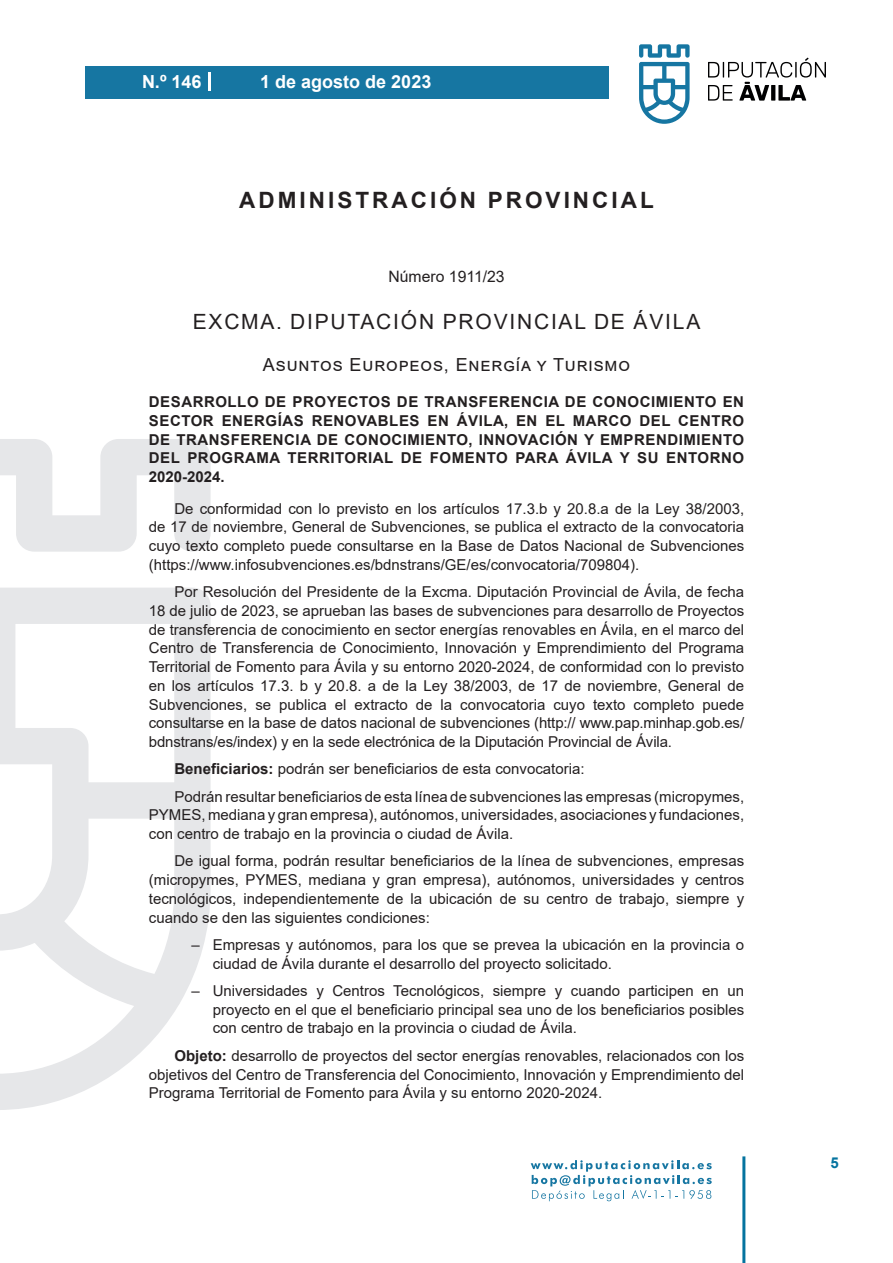
<style>
.page{position:relative;width:893px;height:1263px;background:#fff}
.page>*{position:absolute;margin:0;border:0;box-sizing:border-box;transform-origin:0 0}
.h1__secion{font:700 22.5px "Arial";letter-spacing:.135em;color:#231f20}
.h2__organismo{font:21px "Arial";letter-spacing:.085em;color:#231f20}
.h3__suborganismo{font:18px "Arial";letter-spacing:.05em;color:#231f20}
.t1{font:700 18px "Arial";color:#fff}
.numero{font:15.75px "Arial";color:#231f20}
.texto_normal{font:15px/18.8px "Arial";color:#231f20;text-align:justify}
.entradilla{font:700 15px/18.8px "Arial";letter-spacing:.035em;color:#231f20;text-align:justify}
.t2{font:700 15px "Arial";color:#04739f}
.s1{font-weight:700}
</style>
<div class="page">
<svg style="left:531px;top:1160px;width:181px;height:41px"></svg>
<div style="left:85px;top:66px;width:523px;height:33px;background:#1676a2"></div>
<svg style="left:639px;top:44px;width:51px;height:80px"></svg>
<svg style="left:708px;top:58px;width:118px;height:43px"></svg>
<hr style="left:742px;top:1156px;width:3px;height:107px;background:#04739f">
<svg style="left:208px;top:72px;width:2px;height:18px"></svg>
<svg style="left:0;top:439px;width:211px;height:671px"></svg>
<p class="t1" style="left:142px;top:69px;width:61px">N.º 146</p>
<p class="t1" style="left:260px;top:69px;width:173px">1 de agosto de 2023</p>
<p class="h1__secion" style="left:239px;top:184px;width:416px">ADMINISTRACIÓN PROVINCIAL</p>
<p class="numero" style="left:388px;top:266px;width:118px">Número 1911/23</p>
<p class="h2__organismo" style="left:193px;top:307px;width:509px">EXCMA. DIPUTACIÓN PROVINCIAL DE ÁVILA</p>
<p class="h3__suborganismo" style="left:263px;top:353px;width:369px">Asuntos Europeos, Energía y Turismo</p>
<p class="entradilla" style="left:149px;top:393px;width:597px">DESARROLLO DE PROYECTOS DE TRANSFERENCIA DE CONOCIMIENTO EN SECTOR ENERGÍAS RENOVABLES EN ÁVILA, EN EL MARCO DEL CENTRO DE TRANSFERENCIA DE CONOCIMIENTO, INNOVACIÓN Y EMPRENDIMIENTO DEL PROGRAMA TERRITORIAL DE FOMENTO PARA ÁVILA Y SU ENTORNO 2020-2024.</p>
<p class="texto_normal" style="left:149px;top:499px;width:597px;text-indent:26px">De conformidad con lo previsto en los artículos 17.3.b y 20.8.a de la Ley 38/2003, de 17 de noviembre, General de Subvenciones, se publica el extracto de la convocatoria cuyo texto completo puede consultarse en la Base de Datos Nacional de Subvenciones (https://www.infosubvenciones.es/bdnstrans/GE/es/convocatoria/709804).</p>
<p class="texto_normal" style="left:149px;top:582px;width:597px;text-indent:26px">Por Resolución del Presidente de la Excma. Diputación Provincial de Ávila, de fecha 18 de julio de 2023, se aprueban las bases de subvenciones para desarrollo de Proyectos de transferencia de conocimiento en sector energías renovables en Ávila, en el marco del Centro de Transferencia de Conocimiento, Innovación y Emprendimiento del Programa Territorial de Fomento para Ávila y su entorno 2020-2024, de conformidad con lo previsto en los artículos 17.3. b y 20.8. a de la Ley 38/2003, de 17 de noviembre, General de Subvenciones, se publica el extracto de la convocatoria cuyo texto completo puede consultarse en la base de datos nacional de subvenciones (http:// www.pap.minhap.gob.es/ bdnstrans/es/index) y en la sede electrónica de la Diputación Provincial de Ávila.</p>
<p class="texto_normal" style="left:174px;top:760px;width:412px"><span class="s1">Beneficiarios:</span> podrán ser beneficiarios de esta convocatoria:</p>
<p class="texto_normal" style="left:149px;top:787px;width:597px;text-indent:26px">Podrán resultar beneficiarios de esta línea de subvenciones las empresas (micropymes, PYMES, mediana y gran empresa), autónomos, universidades, asociaciones y fundaciones, con centro de trabajo en la provincia o ciudad de Ávila.</p>
<p class="texto_normal" style="left:149px;top:852px;width:597px;text-indent:26px">De igual forma, podrán resultar beneficiarios de la línea de subvenciones, empresas (micropymes, PYMES, mediana y gran empresa), autónomos, universidades y centros tecnológicos, independientemente de la ubicación de su centro de trabajo, siempre y cuando se den las siguientes condiciones:</p>
<p class="texto_normal" style="left:213px;top:935px;width:533px;text-indent:-21px">– Empresas y autónomos, para los que se prevea la ubicación en la provincia o ciudad de Ávila durante el desarrollo del proyecto solicitado.</p>
<p class="texto_normal" style="left:213px;top:981px;width:533px;text-indent:-21px">– Universidades y Centros Tecnológicos, siempre y cuando participen en un proyecto en el que el beneficiario principal sea uno de los beneficiarios posibles con centro de trabajo en la provincia o ciudad de Ávila.</p>
<p class="texto_normal" style="left:149px;top:1046px;width:597px;text-indent:26px"><span class="s1">Objeto:</span> desarrollo de proyectos del sector energías renovables, relacionados con los objetivos del Centro de Transferencia del Conocimiento, Innovación y Emprendimiento del Programa Territorial de Fomento para Ávila y su entorno 2020-2024.</p>
<p class="t2" style="left:831px;top:1152px;width:10px">5</p>
</div>
